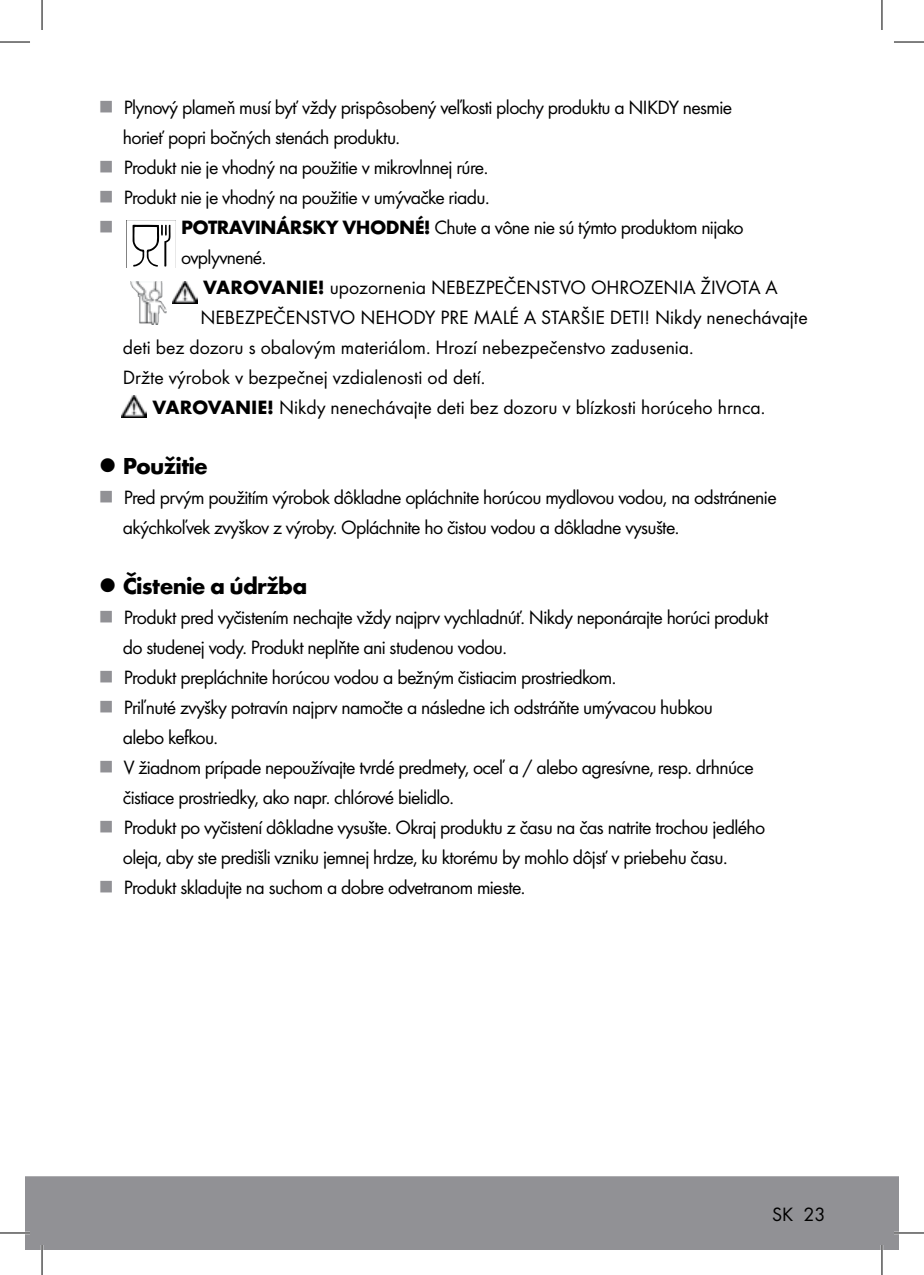
<style>
.page{position:relative;width:924px;height:1275px;background:#fff}
.page>*{position:absolute;margin:0;border:0;box-sizing:border-box;transform-origin:0 0}
.t1{font:700 24px "Futura";letter-spacing:-.03em;color:#000}
.t2{font:20px/30px "Futura Boo";letter-spacing:-.03em;color:#000}
.t3{font:20px "Futura Boo";color:#000}
.t4{font:20px "Wingdings";color:#919195}
.s1{color:#919195}
.s2{font-family:"Futura";font-weight:700}
</style>
<div class="page">
<div style="left:25px;top:1176px;width:873px;height:74px;background:#919195"></div>
<svg style="left:132px;top:224px;width:39px;height:43px"></svg>
<img style="left:172px;top:282px;width:25px;height:22px">
<img style="left:130px;top:282px;width:37px;height:42px">
<img style="left:121px;top:395px;width:26px;height:22px">
<hr style="left:0;top:1231px;width:30px;height:3px;background:#fff">
<hr style="left:893px;top:1231px;width:30px;height:3px;background:#fff">
<hr style="left:41px;top:1245px;width:2px;height:30px;background:#fff">
<hr style="left:880px;top:1245px;width:2px;height:30px;background:#fff">
<hr style="left:0;top:42px;width:30px;height:1px;background:#000">
<hr style="left:893px;top:42px;width:30px;height:1px;background:#000">
<hr style="left:0;top:1232px;width:30px;height:1px;background:#000">
<hr style="left:893px;top:1232px;width:30px;height:1px;background:#000">
<hr style="left:42px;top:0;width:1px;height:30px;background:#000">
<hr style="left:42px;top:1245px;width:1px;height:30px;background:#000">
<hr style="left:881px;top:0;width:1px;height:30px;background:#000">
<hr style="left:881px;top:1245px;width:1px;height:30px;background:#000">
<p class="t2" style="left:123px;top:92px;width:610px;text-indent:-24px"><span class="s1">■</span> Plynový plameň musí byť vždy prispôsobený veľkosti plochy produktu a NIKDY nesmie horieť popri bočných stenách produktu.</p>
<p class="t2" style="left:99px;top:152px;width:391px"><span class="s1">■</span> Produkt nie je vhodný na použitie v mikrovlnnej rúre.</p>
<p class="t2" style="left:99px;top:182px;width:392px"><span class="s1">■</span> Produkt nie je vhodný na použitie v umývačke riadu.</p>
<p class="t4" style="left:99px;top:216px;width:16px">■</p>
<p class="t2" style="left:181px;top:212px;width:564px"><span class="s2">POTRAVINÁRSKY VHODNÉ!</span> Chute a vône nie sú týmto produktom nijako ovplyvnené.</p>
<p class="t3" style="left:203px;top:276px;width:575px"><span class="s2">VAROVANIE!</span> upozornenia NEBEZPEČENSTVO OHROZENIA ŽIVOTA A</p>
<p class="t3" style="left:200px;top:306px;width:608px">NEBEZPEČENSTVO NEHODY PRE MALÉ A STARŠIE DETI! Nikdy nenechávajte</p>
<p class="t3" style="left:123px;top:336px;width:572px">deti bez dozoru s obalovým materiálom. Hrozí nebezpečenstvo zadusenia.</p>
<p class="t3" style="left:123px;top:366px;width:364px">Držte výrobok v bezpečnej vzdialenosti od detí.</p>
<p class="t3" style="left:152px;top:396px;width:614px"><span class="s2">VAROVANIE!</span> Nikdy nenechávajte deti bez dozoru v blízkosti horúceho hrnca.</p>
<p class="t1" style="left:99px;top:451px;width:111px">● Použitie</p>
<p class="t2" style="left:123px;top:482px;width:655px;text-indent:-24px"><span class="s1">■</span> Pred prvým použitím výrobok dôkladne opláchnite horúcou mydlovou vodou, na odstránenie akýchkoľvek zvyškov z výroby. Opláchnite ho čistou vodou a dôkladne vysušte.</p>
<p class="t1" style="left:99px;top:571px;width:210px">● Čistenie a údržba</p>
<p class="t2" style="left:123px;top:602px;width:647px;text-indent:-24px"><span class="s1">■</span> Produkt pred vyčistením nechajte vždy najprv vychladnúť. Nikdy neponárajte horúci produkt do studenej vody. Produkt neplňte ani studenou vodou.</p>
<p class="t2" style="left:99px;top:662px;width:518px"><span class="s1">■</span> Produkt prepláchnite horúcou vodou a bežným čistiacim prostriedkom.</p>
<p class="t2" style="left:123px;top:692px;width:591px;text-indent:-24px"><span class="s1">■</span> Priľnuté zvyšky potravín najprv namočte a následne ich odstráňte umývacou hubkou alebo kefkou.</p>
<p class="t2" style="left:123px;top:752px;width:632px;text-indent:-24px"><span class="s1">■</span> V žiadnom prípade nepoužívajte tvrdé predmety, oceľ a / alebo agresívne, resp. drhnúce čistiace prostriedky, ako napr. chlórové bielidlo.</p>
<p class="t2" style="left:123px;top:812px;width:643px;text-indent:-24px"><span class="s1">■</span> Produkt po vyčistení dôkladne vysušte. Okraj produktu z času na čas natrite trochou jedlého oleja, aby ste predišli vzniku jemnej hrdze, ku ktorému by mohlo dôjsť v priebehu času.</p>
<p class="t2" style="left:99px;top:872px;width:428px"><span class="s1">■</span> Produkt skladujte na suchom a dobre odvetranom mieste.</p>
<p class="t2" style="left:771px;top:1199px;width:55px">SK 23</p>
</div>
